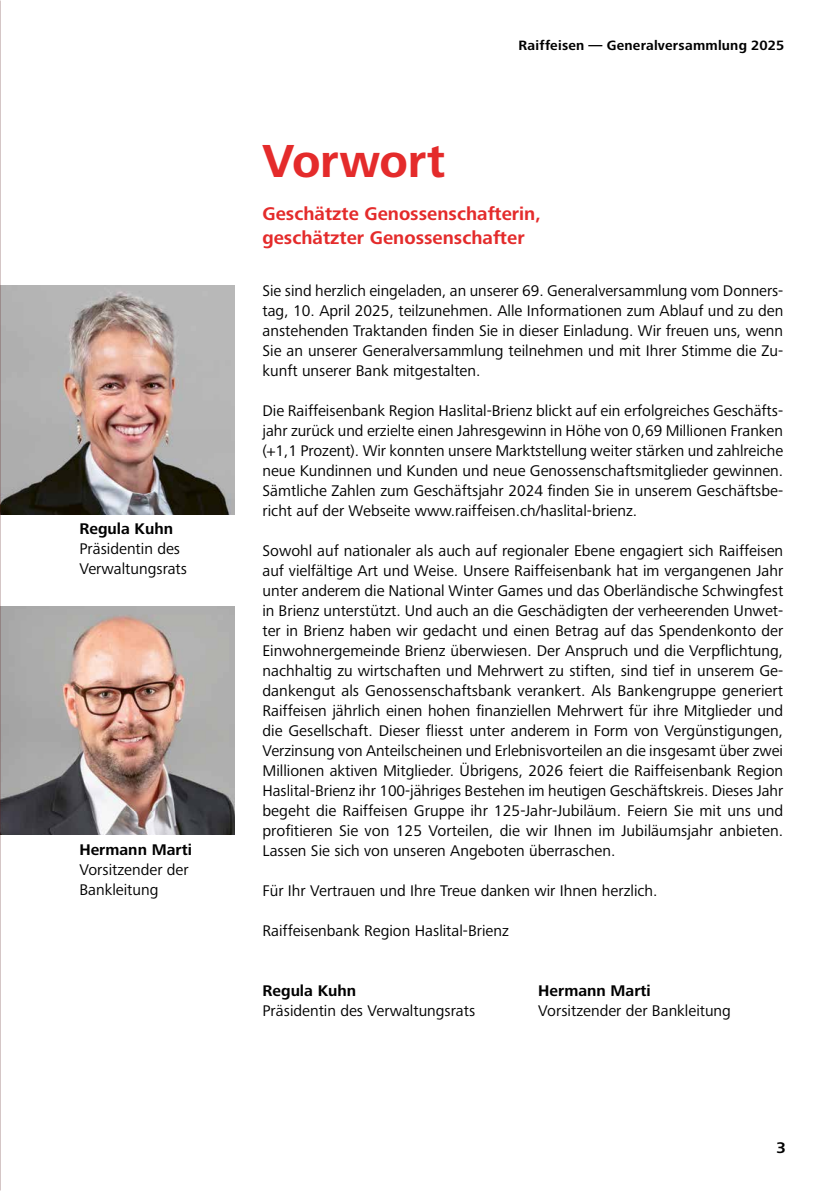
<style>
.page{position:relative;width:840px;height:1191px;background:#fff}
.page>*{position:absolute;margin:0;border:0;box-sizing:border-box;transform-origin:0 0}
.t1{font:700 48px "Frutiger Next LTW1 G";letter-spacing:-.005em;color:#e42b2b}
.t2{font:700 19px/24px "Frutiger Next LTW1 G";color:#e42b2b}
.t3{font:16px/20px "Frutiger Next LTW1 G";color:#000;text-align:justify}
.t4{font:700 16px "Frutiger Next LTW1 G";color:#000}
.t5{font:700 14px "Frutiger Next LTW1 G";letter-spacing:.015em;color:#000}
</style>
<div class="page">
<img style="left:0;top:606px;width:234px;height:228px">
<img style="left:0;top:286px;width:234px;height:228px">
<p class="t4" style="left:79px;top:520px;width:95px">Regula Kuhn</p>
<p class="t3" style="left:79px;top:539px;width:109px">Präsidentin des<br>Verwaltungsrats</p>
<p class="t4" style="left:79px;top:840px;width:114px">Hermann Marti</p>
<p class="t3" style="left:79px;top:860px;width:111px">Vorsitzender der<br>Bankleitung</p>
<p class="t5" style="left:518px;top:37px;width:267px">Raiffeisen — Generalversammlung 2025</p>
<h1 class="t1" style="left:262px;top:133px;width:184px">Vorwort</h1>
<p class="t2" style="left:262px;top:202px;width:280px">Geschätzte Genossenschafterin, geschätzter Genossenschafter</p>
<p class="t3" style="left:262px;top:281px;width:522px">Sie sind herzlich eingeladen, an unserer 69. Generalversammlung vom Donners&shy;tag, 10. April 2025, teilzunehmen. Alle Informationen zum Ablauf und zu den anstehenden Traktanden finden Sie in dieser Einladung. Wir freuen uns, wenn Sie an unserer Generalversammlung teilnehmen und mit Ihrer Stimme die Zu&shy;kunft unserer Bank mitgestalten.</p>
<p class="t3" style="left:262px;top:401px;width:522px">Die Raiffeisenbank Region Haslital-Brienz blickt auf ein erfolgreiches Geschäfts&shy;jahr zurück und erzielte einen Jahresgewinn in Höhe von 0,69 Millionen Franken (+1,1 Prozent). Wir konnten unsere Marktstellung weiter stärken und zahlreiche neue Kundinnen und Kunden und neue Genossenschaftsmitglieder gewinnen.<br>Sämtliche Zahlen zum Geschäftsjahr 2024 finden Sie in unserem Geschäftsbe&shy;richt auf der Webseite www.raiffeisen.ch/haslital-brienz.</p>
<p class="t3" style="left:262px;top:541px;width:522px">Sowohl auf nationaler als auch auf regionaler Ebene engagiert sich Raiffeisen auf vielfältige Art und Weise. Unsere Raiffeisenbank hat im vergangenen Jahr unter anderem die National Winter Games und das Oberländische Schwingfest in Brienz unterstützt. Und auch an die Geschädigten der verheerenden Unwet&shy;ter in Brienz haben wir gedacht und einen Betrag auf das Spendenkonto der Einwohnergemeinde Brienz überwiesen. Der Anspruch und die Verpflichtung, nachhaltig zu wirtschaften und Mehrwert zu stiften, sind tief in unserem Ge&shy;dankengut als Genossenschaftsbank verankert. Als Bankengruppe generiert Raiffeisen jährlich einen hohen finanziellen Mehrwert für ihre Mitglieder und die Gesellschaft. Dieser fliesst unter anderem in Form von Vergünstigungen, Verzinsung von Anteilscheinen und Erlebnisvorteilen an die insgesamt über zwei Millionen aktiven Mitglieder. Übrigens, 2026 feiert die Raiffeisenbank Region Haslital-Brienz ihr 100-jähriges Bestehen im heutigen Geschäftskreis. Dieses Jahr begeht die Raiffeisen Gruppe ihr 125-Jahr-Jubiläum. Feiern Sie mit uns und profitieren Sie von 125 Vorteilen, die wir Ihnen im Jubiläumsjahr anbieten.<br>Lassen Sie sich von unseren Angeboten überraschen.</p>
<p class="t3" style="left:262px;top:881px;width:396px">Für Ihr Vertrauen und Ihre Treue danken wir Ihnen herzlich.</p>
<p class="t3" style="left:262px;top:921px;width:248px">Raiffeisenbank Region Haslital-Brienz</p>
<p class="t4" style="left:262px;top:981px;width:95px">Regula Kuhn</p>
<p class="t4" style="left:538px;top:981px;width:114px">Hermann Marti</p>
<p class="t3" style="left:262px;top:1001px;width:214px">Präsidentin des Verwaltungsrats</p>
<p class="t3" style="left:538px;top:1001px;width:194px">Vorsitzender der Bankleitung</p>
<p class="t4" style="left:776px;top:1138px;width:11px">3</p>
</div>
